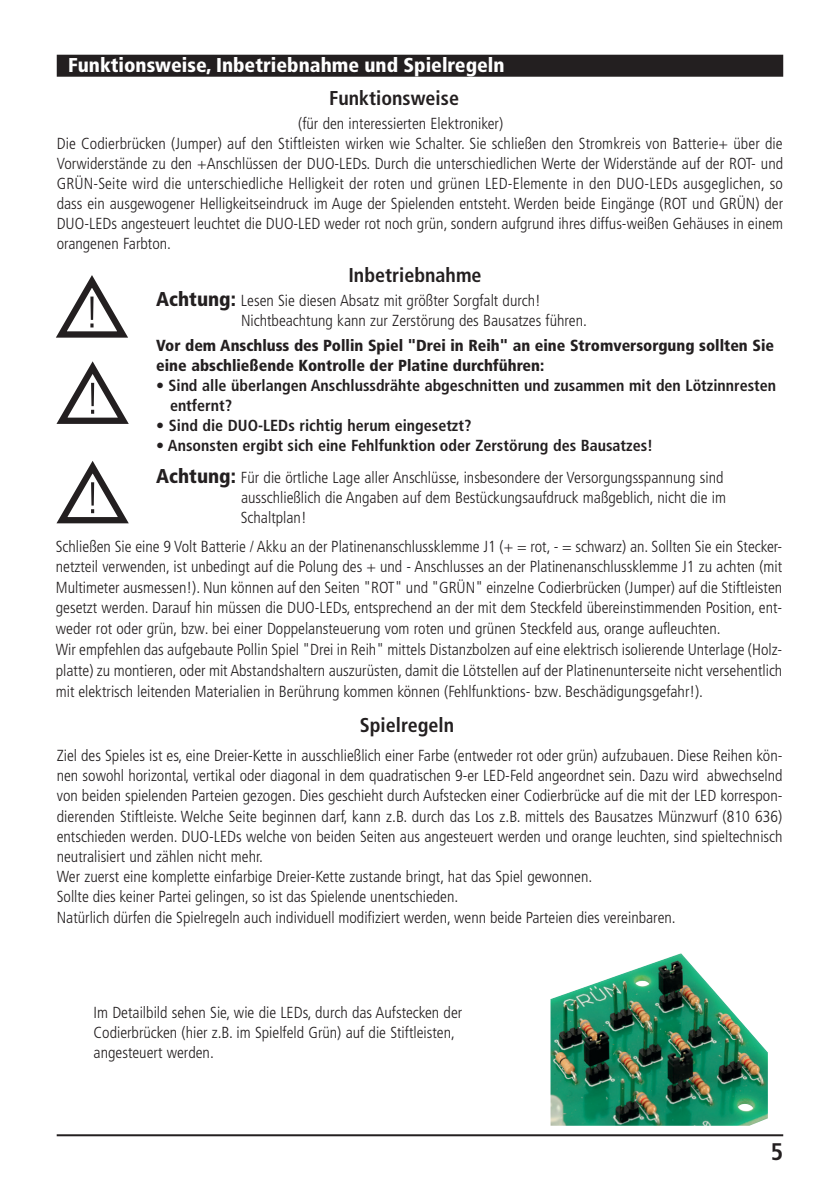
<style>
.page{position:relative;width:840px;height:1191px;background:#fff}
.page>*{position:absolute;margin:0;border:0;box-sizing:border-box;transform-origin:0 0}
.t1{font:700 condensed 24px "Frutiger LT Pro";color:#231f20}
.hsc_überschrift{font:900 condensed 20px "Frutiger LT Pro";color:#fff}
.Produkt-Überschrift{font:700 condensed 20px "Frutiger LT Pro";color:#231f20}
.Produkt-Überschrift-2{font:300 condensed 16px/20px "Frutiger LT Pro";color:#231f20}
.Produkt-Text{font:300 condensed 16px/20.8px "Frutiger LT Pro";color:#231f20;text-align:justify}
.Produkt-Überschrift-3{font:700 condensed 16px/20px "Frutiger LT Pro";color:#231f20}
.Produkt-Überschrift-4{font:900 condensed 16px/20px "Frutiger LT Pro";color:#231f20}
.s1{font-weight:900;font-size:20px}
.s2{font-weight:300}
</style>
<div class="page">
<hr style="left:57px;top:1134px;width:725px;height:2px;background:#231f20">
<div style="left:57px;top:55px;width:725px;height:22px;background:#231f20"></div>
<svg style="left:56px;top:275px;width:72px;height:63px"></svg>
<svg style="left:56px;top:361px;width:73px;height:63px"></svg>
<svg style="left:56px;top:461px;width:73px;height:63px"></svg>
<img style="left:550px;top:953px;width:217px;height:172px">
<p class="hsc_überschrift" style="left:68px;top:53px;width:438px">Funktionsweise, Inbetriebnahme und Spielregeln</p>
<p class="Produkt-Überschrift" style="left:329px;top:86px;width:131px">Funktionsweise</p>
<p class="Produkt-Überschrift-2" style="left:298px;top:114px;width:206px">(für den interessierten Elektroniker)</p>
<p class="Produkt-Überschrift-2" style="left:57px;top:134px;width:727px;text-align:justify">Die Codierbrücken (Jumper) auf den Stiftleisten wirken wie Schalter. Sie schließen den Stromkreis von Batterie+ über die Vorwiderstände zu den +Anschlüssen der DUO-LEDs. Durch die unterschiedlichen Werte der Widerstände auf der ROT- und GRÜN-Seite wird die unterschiedliche Helligkeit der roten und grünen LED-Elemente in den DUO-LEDs ausgeglichen, so dass ein ausgewogener Helligkeitseindruck im Auge der Spielenden entsteht. Werden beide Eingänge (ROT und GRÜN) der DUO-LEDs angesteuert leuchtet die DUO-LED weder rot noch grün, sondern aufgrund ihres diffus-weißen Gehäuses in einem orangenen Farbton.</p>
<p class="Produkt-Überschrift" style="left:348px;top:263px;width:135px">Inbetriebnahme</p>
<p class="Produkt-Überschrift-2" style="left:241px;top:291px;width:347px;text-indent:-85px"><span class="s1">Achtung:</span> Lesen Sie diesen Absatz mit größter Sorgfalt durch!<br>Nichtbeachtung kann zur Zerstörung des Bausatzes führen.</p>
<p class="Produkt-Überschrift-4" style="left:156px;top:335px;width:619px">Vor dem Anschluss des Pollin Spiel "Drei in Reih" an eine Stromversorgung sollten Sie eine abschließende Kontrolle der Platine durchführen:</p>
<p class="Produkt-Überschrift-3" style="left:170px;top:375px;width:607px;text-indent:-14px"><span class="s2">•</span> Sind alle überlangen Anschlussdrähte abgeschnitten und zusammen mit den Lötzinnresten entfernt?</p>
<p class="Produkt-Überschrift-3" style="left:156px;top:415px;width:316px">• Sind die DUO-LEDs richtig herum eingesetzt?</p>
<p class="Produkt-Überschrift-3" style="left:156px;top:435px;width:498px">• Ansonsten ergibt sich eine Fehlfunktion oder Zerstörung des Bausatzes!</p>
<p class="Produkt-Überschrift-2" style="left:241px;top:468px;width:486px;text-indent:-84px"><span class="s1">Achtung:</span> Für die örtliche Lage aller Anschlüsse, insbesondere der Versorgungsspannung sind ausschließlich die Angaben auf dem Bestückungsaufdruck maßgeblich, nicht die im<br>Schaltplan!</p>
<p class="Produkt-Überschrift-2" style="left:56px;top:536px;width:727px;line-height:20.6px;text-align:justify">Schließen Sie eine 9 Volt Batterie / Akku an der Platinenanschlussklemme J1 (+ = rot, - = schwarz) an. Sollten Sie ein Stecker&shy;netzteil verwenden, ist unbedingt auf die Polung des + und - Anschlusses an der Platinenanschlussklemme J1 zu achten (mit Multimeter ausmessen!). Nun können auf den Seiten "ROT" und "GRÜN" einzelne Codierbrücken (Jumper) auf die Stiftleisten gesetzt werden. Darauf hin müssen die DUO-LEDs, entsprechend an der mit dem Steckfeld übereinstimmenden Position, ent&shy;weder rot oder grün, bzw. bei einer Doppelansteuerung vom roten und grünen Steckfeld aus, orange aufleuchten.</p>
<p class="Produkt-Text" style="left:56px;top:639px;width:727px">Wir empfehlen das aufgebaute Pollin Spiel "Drei in Reih" mittels Distanzbolzen auf eine elektrisch isolierende Unterlage (Holz&shy;platte) zu montieren, oder mit Abstandshaltern auszurüsten, damit die Lötstellen auf der Platinenunterseite nicht versehentlich mit elektrisch leitenden Materialien in Berührung kommen können (Fehlfunktions- bzw. Beschädigungsgefahr!).</p>
<p class="Produkt-Überschrift" style="left:359px;top:713px;width:96px">Spielregeln</p>
<p class="Produkt-Überschrift-2" style="left:57px;top:746px;width:727px;text-align:justify">Ziel des Spieles ist es, eine Dreier-Kette in ausschließlich einer Farbe (entweder rot oder grün) aufzubauen. Diese Reihen kön&shy;nen sowohl horizontal, vertikal oder diagonal in dem quadratischen 9-er LED-Feld angeordnet sein. Dazu wird abwechselnd von beiden spielenden Parteien gezogen. Dies geschieht durch Aufstecken einer Codierbrücke auf die mit der LED korrespon&shy;dierenden Stiftleiste. Welche Seite beginnen darf, kann z.B. durch das Los z.B. mittels des Bausatzes Münzwurf (810 636) entschieden werden. DUO-LEDs welche von beiden Seiten aus angesteuert werden und orange leuchten, sind spieltechnisch neutralisiert und zählen nicht mehr.</p>
<p class="Produkt-Überschrift-2" style="left:57px;top:866px;width:536px">Wer zuerst eine komplette einfarbige Dreier-Kette zustande bringt, hat das Spiel gewonnen.</p>
<p class="Produkt-Text" style="left:57px;top:886px;width:403px">Sollte dies keiner Partei gelingen, so ist das Spielende unentschieden.</p>
<p class="Produkt-Text" style="left:57px;top:907px;width:620px">Natürlich dürfen die Spielregeln auch individuell modifiziert werden, wenn beide Parteien dies vereinbaren.</p>
<p class="Produkt-Überschrift-2" style="left:94px;top:1002px;width:370px">Im Detailbild sehen Sie, wie die LEDs, durch das Aufstecken der<br>Codierbrücken (hier z.B. im Spielfeld Grün) auf die Stiftleisten, angesteuert werden.</p>
<h1 class="t1" style="left:770px;top:1137px;width:14px">5</h1>
</div>
